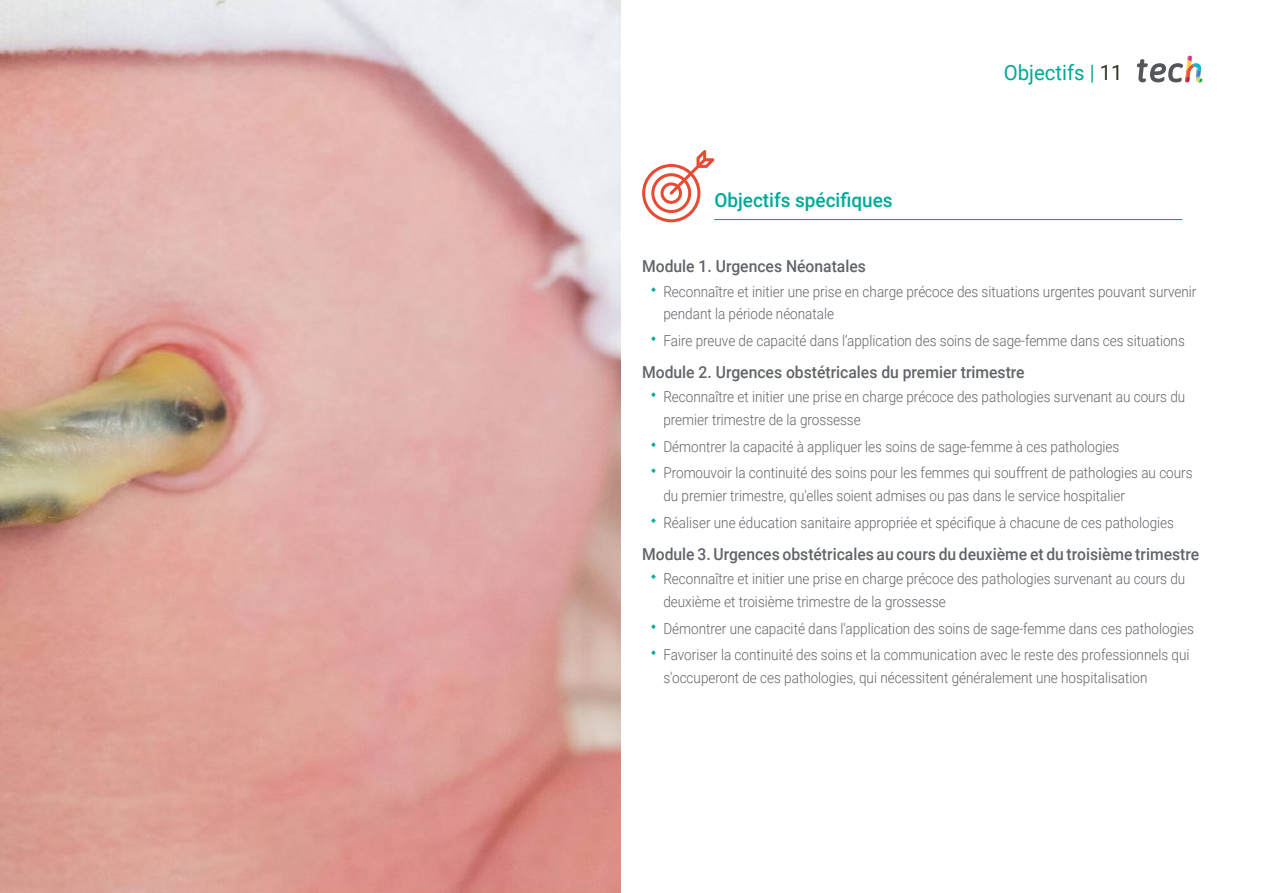
<style>
.page{position:relative;width:1263px;height:893px;background:#fff}
.page>*{position:absolute;margin:0;border:0;box-sizing:border-box;transform-origin:0 0}
.t1{font:21px "Roboto";color:#00a996}
.t2{font:500 19.5px "Roboto";color:#00a996}
.t3{font:500 16.5px "Roboto";color:#61646a;scale:.95 1}
.t4{font:300 15px/22.5px "Roboto";color:#61646a;scale:.9 1}
.s1{color:#312e20}
</style>
<div class="page">
<svg style="left:642px;top:150px;width:72px;height:72px"></svg>
<hr style="left:714px;top:219px;width:468px;height:1px;background:#00a996">
<svg style="left:1137px;top:56px;width:65px;height:27px"></svg>
<img style="left:0;top:0;width:621px;height:893px">
<h2 class="t2" style="left:714px;top:186px;width:180px">Objectifs spécifiques</h2>
<h1 class="t1" style="left:1004px;top:57px;width:120px">Objectifs | <span class="s1">11</span></h1>
<p class="t3" style="left:642px;top:254px;width:237px">Module 1. Urgences Néonatales</p>
<p class="t4" style="left:663px;top:279px;width:594px">Reconnaître et initier une prise en charge précoce des situations urgentes pouvant survenir pendant la période néonatale</p>
<p class="t4" style="left:663px;top:329px;width:581px">Faire preuve de capacité dans l’application des soins de sage-femme dans ces situations</p>
<p class="t3" style="left:642px;top:360px;width:404px">Module 2. Urgences obstétricales du premier trimestre</p>
<p class="t4" style="left:663px;top:385px;width:581px">Reconnaître et initier une prise en charge précoce des pathologies survenant au cours du premier trimestre de la grossesse</p>
<p class="t4" style="left:663px;top:432px;width:589px;line-height:26.7px">Démontrer la capacité à appliquer les soins de sage-femme à ces pathologies<br>Promouvoir la continuité des soins pour les femmes qui souffrent de pathologies au cours</p>
<p class="t4" style="left:663px;top:482px;width:569px;line-height:26.7px">du premier trimestre, qu'elles soient admises ou pas dans le service hospitalier<br>Réaliser une éducation sanitaire appropriée et spécifique à chacune de ces pathologies</p>
<p class="t3" style="left:642px;top:542px;width:588px">Module 3. Urgences obstétricales au cours du deuxième et du troisième trimestre</p>
<p class="t4" style="left:663px;top:567px;width:581px">Reconnaître et initier une prise en charge précoce des pathologies survenant au cours du deuxième et troisième trimestre de la grossesse</p>
<p class="t4" style="left:663px;top:614px;width:591px;line-height:26.7px">Démontrer une capacité dans l'application des soins de sage-femme dans ces pathologies<br>Favoriser la continuité des soins et la communication avec le reste des professionnels qui</p>
<p class="t4" style="left:663px;top:666px;width:539px">s'occuperont de ces pathologies, qui nécessitent généralement une hospitalisation</p>
</div>
